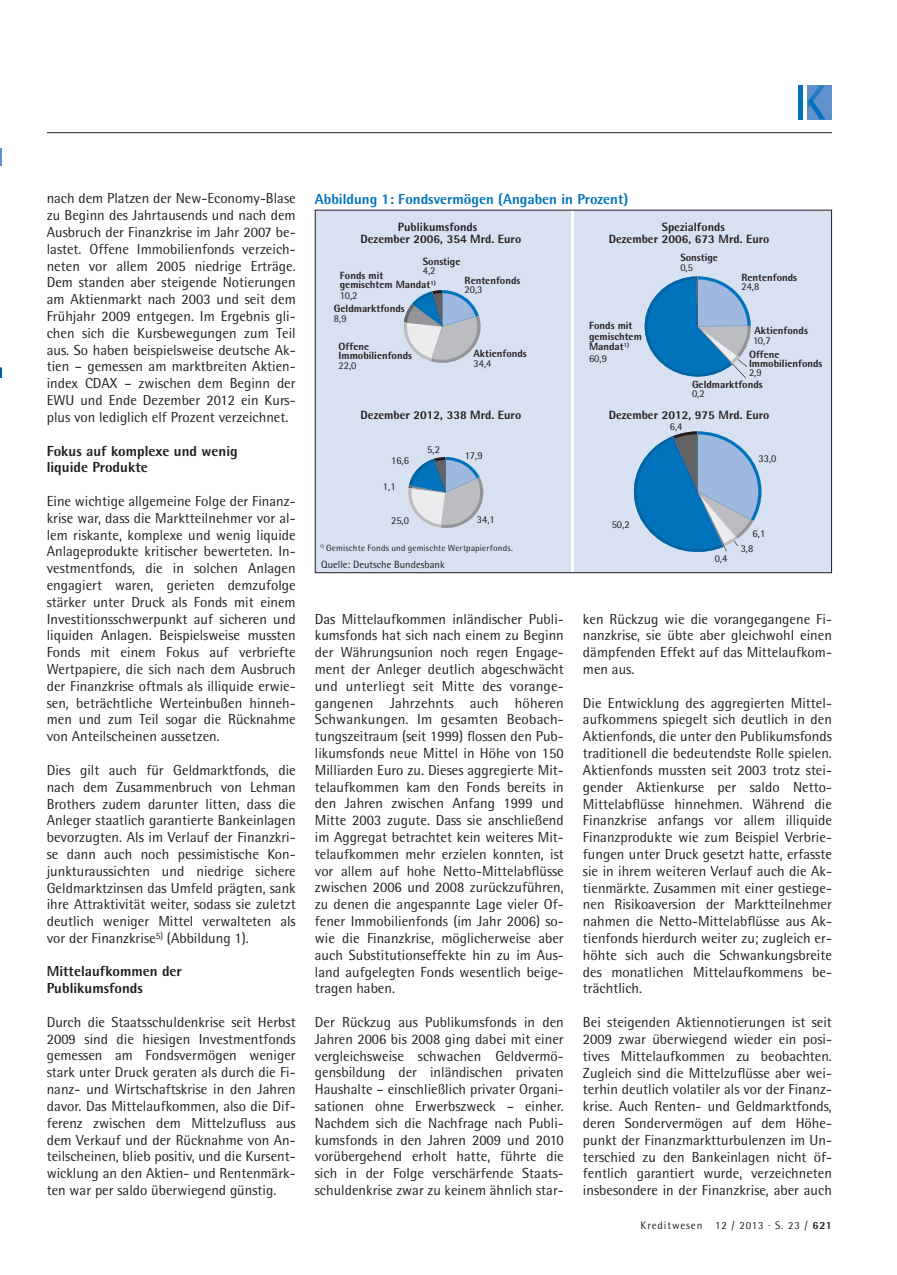
<style>
.page{position:relative;width:897px;height:1275px;background:#fff}
.page>*{position:absolute;margin:0;border:0;box-sizing:border-box;transform-origin:0 0}
.t1{font:14.55px/16.8px "Rotis Semi Sans";color:#231f20;text-align:justify}
.t2{font:800 14.55px/16.8px "Rotis Semi Sans";color:#231f20}
.t3{font:800 14.55px "Rotis Semi Sans";color:#0073bc}
.t4{font:800 12px/12.8px "Rotis Semi Sans";color:#231f20}
.t5{font:10.95px "Rotis Semi Sans";letter-spacing:.08em;color:#231f20}
.t6{font:800 10.5px/9px "Rotis Semi Sans";color:#231f20}
.t7{font:10.5px/14.9px "Rotis Semi Sans";color:#231f20}
.t8{font:9px "Rotis Semi Sans";letter-spacing:.02em;color:#231f20}
.s1{font-weight:800}
</style>
<div class="page">
<hr style="left:47px;top:132px;width:784px;height:1px;background:#231f20">
<div style="left:807px;top:85px;width:24px;height:34px;background:#6091cc"></div>
<div style="left:797px;top:85px;width:5px;height:34px;background:#0073bc"></div>
<svg style="left:807px;top:85px;width:18px;height:34px"></svg>
<svg style="left:0;top:148px;width:2px;height:17px"></svg>
<svg style="left:0;top:367px;width:2px;height:11px"></svg>
<div style="left:315px;top:210px;width:516px;height:363px;background:#d8e1f2"></div>
<hr style="left:571px;top:210px;width:3px;height:361px;background:#fff">
<svg style="left:403px;top:290px;width:78px;height:73px"></svg>
<svg style="left:408px;top:457px;width:76px;height:71px"></svg>
<svg style="left:644px;top:276px;width:107px;height:103px"></svg>
<svg style="left:633px;top:431px;width:129px;height:121px"></svg>
<p class="t1" style="left:47px;top:190px;width:250px">nach dem Platzen der New-Economy-Blase zu Beginn des Jahrtausends und nach dem Ausbruch der Finanzkrise im Jahr 2007 be&shy;lastet. Offene Immobilienfonds verzeich&shy;neten vor allem 2005 niedrige Erträge.<br>Dem standen aber steigende Notierungen am Aktienmarkt nach 2003 und seit dem Frühjahr 2009 entgegen. Im Ergebnis gli&shy;chen sich die Kursbewegungen zum Teil aus. So haben beispielsweise deutsche Ak&shy;tien – gemessen am marktbreiten Aktien&shy;index CDAX – zwischen dem Beginn der EWU und Ende Dezember 2012 ein Kurs&shy;plus von lediglich elf Prozent verzeichnet.</p>
<p class="t2" style="left:47px;top:442px;width:192px">Fokus auf komplexe und wenig liquide Produkte</p>
<p class="t1" style="left:47px;top:492px;width:250px">Eine wichtige allgemeine Folge der Finanz&shy;krise war, dass die Marktteilnehmer vor al&shy;lem riskante, komplexe und wenig liquide Anlageprodukte kritischer bewerteten. In&shy;vestmentfonds, die in solchen Anlagen engagiert waren, gerieten demzufolge stärker unter Druck als Fonds mit einem Investitionsschwerpunkt auf sicheren und liquiden Anlagen. Beispielsweise mussten Fonds mit einem Fokus auf verbriefte Wertpapiere, die sich nach dem Ausbruch der Finanzkrise oftmals als illiquide erwie&shy;sen, beträchtliche Werteinbußen hinneh&shy;men und zum Teil sogar die Rücknahme von Anteilscheinen aussetzen.</p>
<p class="t1" style="left:47px;top:761px;width:250px">Dies gilt auch für Geldmarktfonds, die nach dem Zusammenbruch von Lehman Brothers zudem darunter litten, dass die Anleger staatlich garantierte Bankeinlagen bevorzugten. Als im Verlauf der Finanzkri&shy;se dann auch noch pessimistische Kon&shy;junkturaussichten und niedrige sichere Geldmarktzinsen das Umfeld prägten, sank ihre Attraktivität weiter, sodass sie zuletzt deutlich weniger Mittel verwalteten als vor der Finanzkrise<sup>5)</sup> (Abbildung 1).</p>
<p class="t2" style="left:47px;top:962px;width:137px">Mittelaufkommen der<br>Publikumsfonds</p>
<p class="t1" style="left:47px;top:1013px;width:250px">Durch die Staatsschuldenkrise seit Herbst 2009 sind die hiesigen Investmentfonds gemessen am Fondsvermögen weniger stark unter Druck geraten als durch die Fi&shy;nanz- und Wirtschaftskrise in den Jahren davor. Das Mittelaufkommen, also die Dif&shy;ferenz zwischen dem Mittelzufluss aus dem Verkauf und der Rücknahme von An&shy;teilscheinen, blieb positiv, und die Kursent&shy;wicklung an den Aktien- und Rentenmärk&shy;ten war per saldo überwiegend günstig.</p>
<p class="t3" style="left:315px;top:189px;width:315px">Abbildung 1: Fondsvermögen (Angaben in Prozent)</p>
<p class="t4" style="left:360px;top:220px;width:162px;text-align:center">Publikumsfonds<br>Dezember 2006, 354 Mrd. Euro</p>
<p class="t6" style="left:422px;top:256px;width:39px">Sonstige</p>
<p class="t7" style="left:422px;top:263px;width:14px">4,2</p>
<p class="t6" style="left:340px;top:271px;width:97px">Fonds mit gemischtem Mandat<sup>1)</sup></p>
<p class="t6" style="left:464px;top:276px;width:57px">Rentenfonds</p>
<p class="t7" style="left:464px;top:282px;width:19px">20,3</p>
<p class="t7" style="left:340px;top:288px;width:19px">10,2</p>
<p class="t6" style="left:334px;top:304px;width:72px">Geldmarktfonds</p>
<p class="t7" style="left:334px;top:311px;width:14px">8,9</p>
<p class="t6" style="left:338px;top:342px;width:75px">Offene<br>Immobilienfonds</p>
<p class="t7" style="left:338px;top:358px;width:19px">22,0</p>
<p class="t6" style="left:473px;top:349px;width:55px">Aktienfonds</p>
<p class="t7" style="left:473px;top:355px;width:19px">34,4</p>
<p class="t4" style="left:360px;top:408px;width:162px">Dezember 2012, 338 Mrd. Euro</p>
<p class="t7" style="left:391px;top:453px;width:19px">16,6</p>
<p class="t7" style="left:383px;top:478px;width:14px">1,1</p>
<p class="t7" style="left:427px;top:442px;width:14px">5,2</p>
<p class="t7" style="left:464px;top:448px;width:19px">17,9</p>
<p class="t7" style="left:391px;top:512px;width:19px">25,0</p>
<p class="t7" style="left:477px;top:512px;width:19px">34,1</p>
<p class="t8" style="left:319px;top:543px;width:194px"><sup>1)</sup> Gemischte Fonds und gemischte Wertpapierfonds.</p>
<p class="t7" style="left:321px;top:556px;width:125px">Quelle: Deutsche Bundesbank</p>
<p class="t1" style="left:315px;top:610px;width:250px">Das Mittelaufkommen inländischer Publi&shy;kumsfonds hat sich nach einem zu Beginn der Währungsunion noch regen Engage&shy;ment der Anleger deutlich abgeschwächt und unterliegt seit Mitte des vorange&shy;gangenen Jahrzehnts auch höheren Schwankungen. Im gesamten Beobach&shy;tungszeitraum (seit 1999) flossen den Pub&shy;likumsfonds neue Mittel in Höhe von 150<br>Milliarden Euro zu. Dieses aggregierte Mit&shy;telaufkommen kam den Fonds bereits in den Jahren zwischen Anfang 1999 und Mitte 2003 zugute. Dass sie anschließend im Aggregat betrachtet kein weiteres Mit&shy;telaufkommen mehr erzielen konnten, ist vor allem auf hohe Netto-Mittelabflüsse zwischen 2006 und 2008 zurückzuführen, zu denen die angespannte Lage vieler Of&shy;fener Immobilienfonds (im Jahr 2006) so&shy;wie die Finanzkrise, möglicherweise aber auch Substitutionseffekte hin zu im Aus&shy;land aufgelegten Fonds wesentlich beige&shy;tragen haben.</p>
<p class="t1" style="left:315px;top:1013px;width:250px">Der Rückzug aus Publikumsfonds in den Jahren 2006 bis 2008 ging dabei mit einer vergleichsweise schwachen Geldvermö&shy;gensbildung der inländischen privaten Haushalte – einschließlich privater Organi&shy;sationen ohne Erwerbszweck – einher.<br>Nachdem sich die Nachfrage nach Publi&shy;kumsfonds in den Jahren 2009 und 2010 vorübergehend erholt hatte, führte die sich in der Folge verschärfende Staats&shy;schuldenkrise zwar zu keinem ähnlich star-</p>
<p class="t4" style="left:608px;top:220px;width:162px;text-indent:53px">Spezialfonds<br>Dezember 2006, 673 Mrd. Euro</p>
<p class="t6" style="left:589px;top:320px;width:54px;line-height:10.5px">Fonds mit gemischtem<br>Mandat<sup>1)</sup></p>
<p class="t7" style="left:589px;top:350px;width:19px">60,9</p>
<p class="t6" style="left:680px;top:253px;width:39px">Sonstige</p>
<p class="t7" style="left:680px;top:260px;width:14px">0,5</p>
<p class="t6" style="left:741px;top:272px;width:57px">Rentenfonds</p>
<p class="t7" style="left:741px;top:279px;width:19px">24,8</p>
<p class="t6" style="left:754px;top:326px;width:55px">Aktienfonds</p>
<p class="t7" style="left:752px;top:332px;width:19px">10,7</p>
<p class="t6" style="left:748px;top:349px;width:75px">Offene<br>Immobilienfonds</p>
<p class="t7" style="left:748px;top:365px;width:14px">2,9</p>
<p class="t6" style="left:691px;top:379px;width:72px">Geldmarktfonds</p>
<p class="t7" style="left:691px;top:385px;width:14px">0,2</p>
<p class="t4" style="left:608px;top:408px;width:162px">Dezember 2012, 975 Mrd. Euro</p>
<p class="t7" style="left:611px;top:516px;width:19px">50,2</p>
<p class="t7" style="left:669px;top:419px;width:14px">6,4</p>
<p class="t7" style="left:758px;top:451px;width:19px">33,0</p>
<p class="t7" style="left:714px;top:551px;width:14px">0,4</p>
<p class="t7" style="left:740px;top:526px;width:26px;text-indent:12px">6,1<br>3,8</p>
<p class="t1" style="left:582px;top:610px;width:250px">ken Rückzug wie die vorangegangene Fi&shy;nanzkrise, sie übte aber gleichwohl einen dämpfenden Effekt auf das Mittelaufkom&shy;men aus.</p>
<p class="t1" style="left:582px;top:694px;width:250px">Die Entwicklung des aggregierten Mittel&shy;aufkommens spiegelt sich deutlich in den Aktienfonds, die unter den Publikumsfonds traditionell die bedeutendste Rolle spielen.<br>Aktienfonds mussten seit 2003 trotz stei&shy;gender Aktienkurse per saldo Netto-Mittelabflüsse hinnehmen. Während die Finanzkrise anfangs vor allem illiquide Finanzprodukte wie zum Beispiel Verbrie&shy;fungen unter Druck gesetzt hatte, erfasste sie in ihrem weiteren Verlauf auch die Ak&shy;tienmärkte. Zusammen mit einer gestiege&shy;nen Risikoaversion der Marktteilnehmer nahmen die Netto-Mittelabflüsse aus Ak&shy;tienfonds hierdurch weiter zu; zugleich er&shy;höhte sich auch die Schwankungsbreite des monatlichen Mittelaufkommens be&shy;trächtlich.</p>
<p class="t1" style="left:582px;top:1013px;width:250px">Bei steigenden Aktiennotierungen ist seit 2009 zwar überwiegend wieder ein posi&shy;tives Mittelaufkommen zu beobachten.<br>Zugleich sind die Mittelzuflüsse aber wei&shy;terhin deutlich volatiler als vor der Finanz&shy;krise. Auch Renten- und Geldmarktfonds, deren Sondervermögen auf dem Höhe&shy;punkt der Finanzmarktturbulenzen im Un&shy;terschied zu den Bankeinlagen nicht öf&shy;fentlich garantiert wurde, verzeichneten insbesondere in der Finanzkrise, aber auch</p>
<p class="t5" style="left:640px;top:1218px;width:193px">Kreditwesen 12 / 2013 · S. 23 / <span class="s1">621</span></p>
</div>
